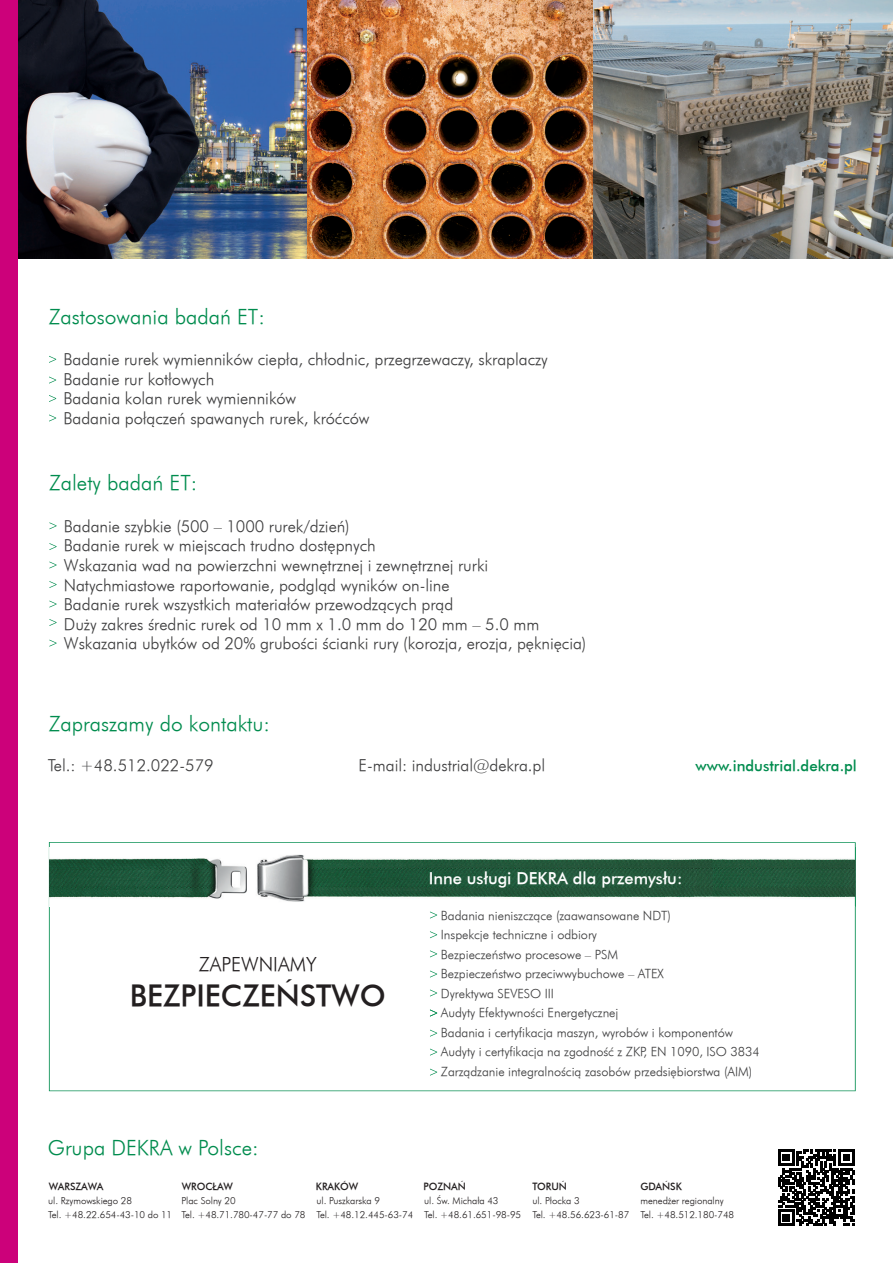
<style>
.page{position:relative;width:893px;height:1263px;background:#fff}
.page>*{position:absolute;margin:0;border:0;box-sizing:border-box;transform-origin:0 0}
.t1{font:30px "Futura Md AT";color:#231f20}
.t2{font:21px "Futura Lt AT";color:#008c4e}
.t3{font:19.5px "Futura Lt AT";color:#231f20}
.t4{font:16.5px/19.5px "Futura Lt AT";letter-spacing:-.005em;color:#3e3e3f}
.t5{font:16.5px "Futura Md AT";color:#fff}
.t6{font:15px "Futura Md AT";color:#008c4e}
.t7{font:12.75px/19.5px "Futura Lt AT";letter-spacing:-.005em;color:#3e3e3f}
.t8{font:10.2px "Futura Md AT";letter-spacing:-.005em;color:#231f20}
.t9{font:9.6px/13.5px "Futura Lt AT";letter-spacing:-.01em;color:#231f20}
</style>
<div class="page">
<img style="left:592px;top:0;width:301px;height:258px">
<img style="left:18px;top:0;width:289px;height:259px">
<div style="left:0;top:0;width:18px;height:1263px;background:#cc017a"></div>
<svg style="left:49px;top:356px;width:7px;height:7px"></svg>
<svg style="left:49px;top:377px;width:7px;height:7px"></svg>
<svg style="left:49px;top:395px;width:7px;height:7px"></svg>
<svg style="left:49px;top:414px;width:7px;height:7px"></svg>
<svg style="left:49px;top:842px;width:807px;height:249px"></svg>
<img style="left:50px;top:847px;width:806px;height:60px">
<svg style="left:430px;top:911px;width:7px;height:7px"></svg>
<svg style="left:430px;top:931px;width:7px;height:7px"></svg>
<svg style="left:430px;top:950px;width:7px;height:7px"></svg>
<svg style="left:430px;top:970px;width:7px;height:7px"></svg>
<svg style="left:430px;top:989px;width:7px;height:7px"></svg>
<svg style="left:49px;top:522px;width:8px;height:7px"></svg>
<svg style="left:49px;top:543px;width:8px;height:7px"></svg>
<svg style="left:49px;top:561px;width:8px;height:7px"></svg>
<svg style="left:49px;top:581px;width:8px;height:7px"></svg>
<svg style="left:49px;top:600px;width:8px;height:8px"></svg>
<svg style="left:49px;top:619px;width:8px;height:7px"></svg>
<svg style="left:49px;top:640px;width:8px;height:7px"></svg>
<svg style="left:430px;top:1009px;width:7px;height:7px"></svg>
<svg style="left:430px;top:1030px;width:7px;height:7px"></svg>
<svg style="left:430px;top:1048px;width:7px;height:7px"></svg>
<svg style="left:430px;top:1068px;width:7px;height:8px"></svg>
<img style="left:307px;top:0;width:285px;height:259px">
<svg style="left:778px;top:1149px;width:77px;height:77px"></svg>
<p class="t2" style="left:49px;top:304px;width:218px">Zastosowania badań ET:</p>
<p class="t4" style="left:64px;top:350px;width:486px">Badanie rurek wymienników ciepła, chłodnic, przegrzewaczy, skraplaczy Badanie rur kotłowych<br>Badania kolan rurek wymienników<br>Badania połączeń spawanych rurek, króćców</p>
<p class="t2" style="left:49px;top:470px;width:150px">Zalety badań ET:</p>
<p class="t4" style="left:64px;top:516px;width:524px">Badanie szybkie (500 – 1000 rurek/dzień)<br>Badanie rurek w miejscach trudno dostępnych<br>Wskazania wad na powierzchni wewnętrznej i zewnętrznej rurki Natychmiastowe raportowanie, podgląd wyników on-line<br>Badanie rurek wszystkich materiałów przewodzących prąd<br>Duży zakres średnic rurek od 10 mm x 1.0 mm do 120 mm – 5.0 mm Wskazania ubytków od 20% grubości ścianki rury (korozja, erozja, pęknięcia)</p>
<p class="t2" style="left:49px;top:711px;width:223px">Zapraszamy do kontaktu:</p>
<p class="t4" style="left:48px;top:755px;width:167px">Tel.: +48.512.022-579</p>
<p class="t6" style="left:696px;top:757px;width:163px">www.industrial.dekra.pl</p>
<p class="t4" style="left:359px;top:756px;width:188px">E-mail: industrial@dekra.pl</p>
<p class="t3" style="left:199px;top:952px;width:119px">ZAPEWNIAMY</p>
<h1 class="t1" style="left:130px;top:978px;width:257px">BEZPIECZEŃSTWO</h1>
<p class="t5" style="left:429px;top:868px;width:255px">Inne usługi DEKRA dla przemysłu:</p>
<p class="t7" style="left:441px;top:905px;width:320px">Badania nieniszczące (zaawansowane NDT)<br>Inspekcje techniczne i odbiory<br>Bezpieczeństwo procesowe – PSM<br>Bezpieczeństwo przeciwwybuchowe – ATEX<br>Dyrektywa SEVESO III<br>Audyty Efektywności Energetycznej<br>Badania i certyfikacja maszyn, wyrobów i komponentów Audyty i certyfikacja na zgodność z ZKP, EN 1090, ISO 3834<br>Zarządzanie integralnością zasobów przedsiębiorstwa (AIM)</p>
<p class="t2" style="left:48px;top:1134px;width:212px">Grupa DEKRA w Polsce:</p>
<p class="t8" style="left:49px;top:1181px;width:56px">WARSZAWA</p>
<p class="t9" style="left:48px;top:1194px;width:125px">ul. Rzymowskiego 28<br>Tel. +48.22.654-43-10 do 11</p>
<p class="t8" style="left:182px;top:1181px;width:53px">WROCŁAW</p>
<p class="t9" style="left:181px;top:1194px;width:125px">Plac Solny 20<br>Tel. +48.71.780-47-77 do 78</p>
<p class="t8" style="left:316px;top:1181px;width:44px">KRAKÓW</p>
<p class="t9" style="left:316px;top:1194px;width:98px">ul. Puszkarska 9<br>Tel. +48.12.445-63-74</p>
<p class="t8" style="left:424px;top:1181px;width:44px">POZNAŃ</p>
<p class="t9" style="left:424px;top:1194px;width:98px">ul. Św. Michała 43<br>Tel. +48.61.651-98-95</p>
<p class="t8" style="left:640px;top:1181px;width:43px">GDAŃSK</p>
<p class="t8" style="left:532px;top:1181px;width:36px">TORUŃ</p>
<p class="t9" style="left:532px;top:1194px;width:98px">ul. Płocka 3<br>Tel. +48.56.623-61-87</p>
<p class="t9" style="left:640px;top:1194px;width:95px">menedżer regionalny<br>Tel. +48.512.180-748</p>
</div>
